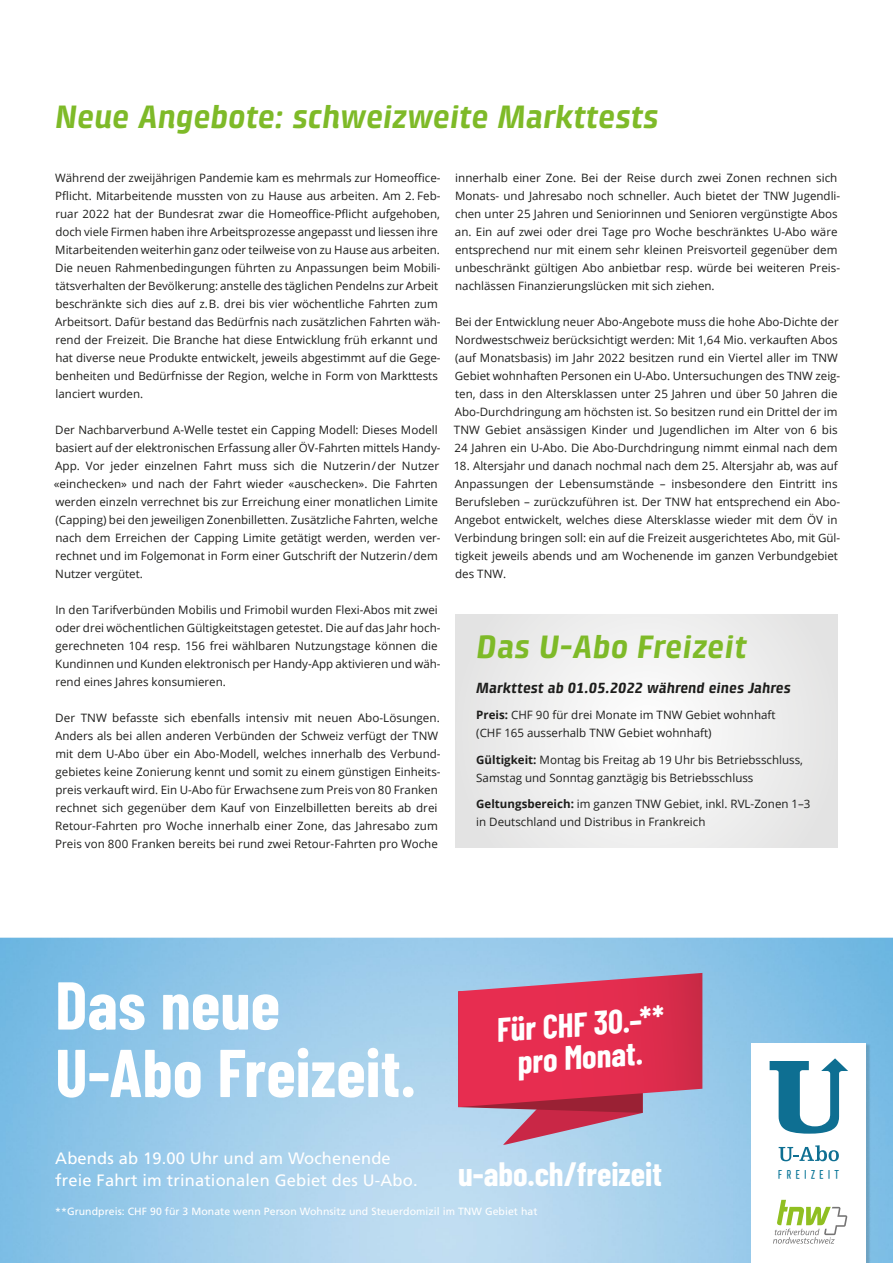
<style>
.page{position:relative;width:893px;height:1263px;background:#fff}
.page>*{position:absolute;margin:0;border:0;box-sizing:border-box;transform-origin:0 0}
.t1{font:700 67.5px/67.5px "Barlow Condensed";color:#fff}
.t2{font:italic 700 33px "Klint Pro";letter-spacing:-.01em;color:#7eba28}
.t3{font:700 33px/33px "Barlow Condensed";color:#fff;text-align:center}
.t4{font:16.5px/22.5px "Frutiger LT";letter-spacing:.01em;color:#fff}
.t5{font:italic 700 15px "Klint Pro";color:#1d1d1b}
.t6{font:12.15px "Frontage Condensed";letter-spacing:.17em;color:#007194}
.t7{font:11.55px/18px "Open Sans";color:#1d1d1b}
.t8{font:10.5px "Frutiger LT";letter-spacing:.005em;color:#fff}
.s1{font-weight:700}
</style>
<div class="page">
<div style="left:455px;top:614px;width:383px;height:234px;background:#eee"></div>
<img style="left:0;top:938px;width:893px;height:325px">
<img style="left:866px;top:1044px;width:4px;height:219px">
<div style="left:752px;top:1043px;width:114px;height:220px;background:#fff"></div>
<svg style="left:770px;top:1058px;width:78px;height:76px"></svg>
<svg style="left:779px;top:1145px;width:60px;height:16px"></svg>
<svg style="left:773px;top:1200px;width:74px;height:44px"></svg>
<svg style="left:458px;top:973px;width:244px;height:172px;background:#cf5272"></svg>
<h2 class="t2" style="left:55px;top:98px;width:605px">Neue Angebote: schweizweite Markttests</h2>
<p class="t7" style="left:55px;top:168px;width:387px">Während der zweijährigen Pandemie kam es mehrmals zur Homeoffice-Pflicht. Mitarbeitende mussten von zu Hause aus arbeiten. Am 2. Feb&shy;ruar 2022 hat der Bundesrat zwar die Homeoffice-Pflicht aufgehoben, doch viele Firmen haben ihre Arbeitsprozesse angepasst und liessen ihre Mitarbeitenden weiterhin ganz oder teilweise von zu Hause aus arbeiten.<br>Die neuen Rahmenbedingungen führten zu Anpassungen beim Mobili&shy;tätsverhalten der Bevölkerung: anstelle des täglichen Pendelns zur Arbeit beschränkte sich dies auf z. B. drei bis vier wöchentliche Fahrten zum Arbeitsort. Dafür bestand das Bedürfnis nach zusätzlichen Fahrten wäh&shy;rend der Freizeit. Die Branche hat diese Entwicklung früh erkannt und hat diverse neue Produkte entwickelt, jeweils abgestimmt auf die Gege&shy;benheiten und Bedürfnisse der Region, welche in Form von Markttests lanciert wurden.</p>
<p class="t7" style="left:54px;top:420px;width:388px">Der Nachbarverbund A-Welle testet ein Capping Modell: Dieses Modell basiert auf der elektronischen Erfassung aller ÖV-Fahrten mittels Handy-App. Vor jeder einzelnen Fahrt muss sich die Nutzerin / der Nutzer « einchecken» und nach der Fahrt wieder «auschecken». Die Fahrten werden einzeln verrechnet bis zur Erreichung einer monatlichen Limite (Capping) bei den jeweiligen Zonenbilletten. Zusätzliche Fahrten, welche nach dem Erreichen der Capping Limite getätigt werden, werden ver&shy;rechnet und im Folgemonat in Form einer Gutschrift der Nutzerin / dem Nutzer vergütet.</p>
<p class="t7" style="left:55px;top:600px;width:387px">In den Tarifverbünden Mobilis und Frimobil wurden Flexi-Abos mit zwei oder drei wöchentlichen Gültigkeitstagen getestet. Die auf das Jahr hoch&shy;gerechneten 104 resp. 156 frei wählbaren Nutzungstage können die Kundinnen und Kunden elektronisch per Handy-App aktivieren und wäh&shy;rend eines Jahres konsumieren.</p>
<p class="t7" style="left:55px;top:708px;width:387px">Der TNW befasste sich ebenfalls intensiv mit neuen Abo-Lösungen.<br>Anders als bei allen anderen Verbünden der Schweiz verfügt der TNW mit dem U-Abo über ein Abo-Modell, welches innerhalb des Verbund&shy;gebietes keine Zonierung kennt und somit zu einem günstigen Einheits&shy;preis verkauft wird. Ein U-Abo für Erwachsene zum Preis von 80 Franken rechnet sich gegenüber dem Kauf von Einzelbilletten bereits ab drei Retour-Fahrten pro Woche innerhalb einer Zone, das Jahresabo zum Preis von 800 Franken bereits bei rund zwei Retour-Fahrten pro Woche</p>
<p class="t7" style="left:455px;top:168px;width:387px">innerhalb einer Zone. Bei der Reise durch zwei Zonen rechnen sich Monats- und Jahresabo noch schneller. Auch bietet der TNW Jugendli&shy;chen unter 25 Jahren und Seniorinnen und Senioren vergünstigte Abos an. Ein auf zwei oder drei Tage pro Woche beschränktes U-Abo wäre entsprechend nur mit einem sehr kleinen Preisvorteil gegenüber dem unbeschränkt gültigen Abo anbietbar resp. würde bei weiteren Preis&shy;nachlässen Finanzierungslücken mit sich ziehen.</p>
<p class="t7" style="left:454px;top:312px;width:388px">Bei der Entwicklung neuer Abo-Angebote muss die hohe Abo-Dichte der Nordwestschweiz berücksichtigt werden: Mit 1,64 Mio. verkauften Abos (auf Monatsbasis) im Jahr 2022 besitzen rund ein Viertel aller im TNW Gebiet wohnhaften Personen ein U-Abo. Untersuchungen des TNW zeig&shy;ten, dass in den Altersklassen unter 25 Jahren und über 50 Jahren die Abo-Durchdringung am höchsten ist. So besitzen rund ein Drittel der im TNW Gebiet ansässigen Kinder und Jugendlichen im Alter von 6 bis 24 Jahren ein U-Abo. Die Abo-Durchdringung nimmt einmal nach dem</p>
<p class="t7" style="left:454px;top:456px;width:388px">18. Altersjahr und danach nochmal nach dem 25. Altersjahr ab, was auf Anpassungen der Lebensumstände – insbesondere den Eintritt ins Berufsleben – zurückzuführen ist. Der TNW hat entsprechend ein Abo-Angebot entwickelt, welches diese Altersklasse wieder mit dem ÖV in Verbindung bringen soll: ein auf die Freizeit ausgerichtetes Abo, mit Gül&shy;tigkeit jeweils abends und am Wochenende im ganzen Verbundgebiet des TNW.</p>
<h2 class="t2" style="left:476px;top:628px;width:272px">Das U-Abo Freizeit</h2>
<p class="t5" style="left:476px;top:679px;width:316px">Markttest ab 01.05.2022 während eines Jahres</p>
<p class="t7" style="left:476px;top:706px;width:301px"><span class="s1">Preis:</span> CHF 90 für drei Monate im TNW Gebiet wohnhaft (CHF 165 ausserhalb TNW Gebiet wohnhaft)</p>
<p class="t7" style="left:476px;top:750px;width:328px"><span class="s1">Gültigkeit:</span> Montag bis Freitag ab 19 Uhr bis Betriebsschluss,<br>Samstag und Sonntag ganztägig bis Betriebsschluss</p>
<p class="t7" style="left:476px;top:795px;width:336px"><span class="s1">Geltungsbereich:</span> im ganzen TNW Gebiet, inkl. RVL-Zonen 1–3 in Deutschland und Distribus in Frankreich</p>
<h1 class="t1" style="left:55px;top:968px;width:362px">Das neue<br>U-Abo Freizeit.</h1>
<h2 class="t3" style="left:495px;top:1012px;width:169px;rotate:-4deg">Für CHF 30.–** pro Monat.</h2>
<h3 class="t4" style="left:55px;top:1147px;width:364px">Abends ab 19.00 Uhr und am Wochenende freie Fahrt im trinationalen Gebiet des U-Abo.</h3>
<p class="t8" style="left:55px;top:1205px;width:484px">** Grundpreis: CHF 90 für 3 Monate wenn Person Wohnsitz und Steuerdomizil im TNW Gebiet hat</p>
<h2 class="t3" style="left:458px;top:1156px;width:205px">u-abo.ch/freizeit</h2>
<p class="t6" style="left:777px;top:1167px;width:65px">FREIZEIT</p>
</div>
